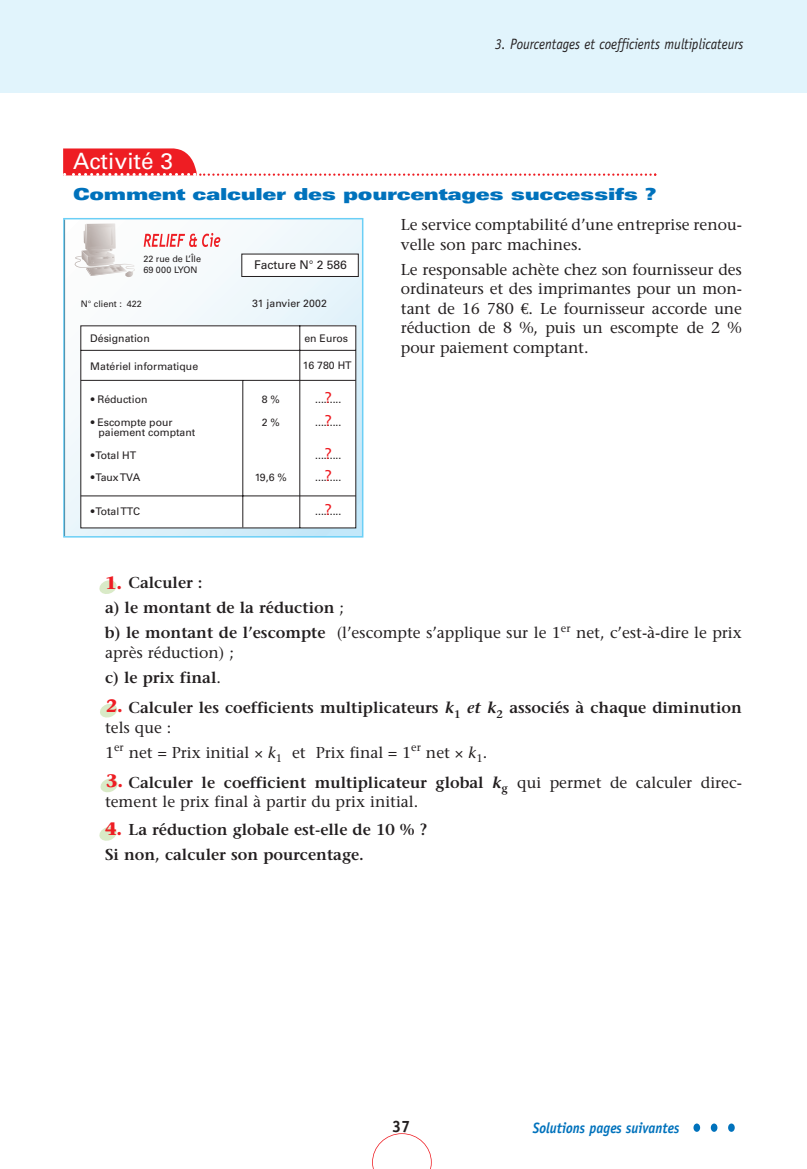
<style>
.page{position:relative;width:807px;height:1169px;background:#fff}
.page>*{position:absolute;margin:0;border:0;box-sizing:border-box;transform-origin:0 0}
.t1{font:700 66px "Template Gothic";color:#0072bc;scale:.8 1}
.t2{font:22.5px "Univers";color:#fff}
.t3{font:700 18px "Stone Serif";color:#ee1d23}
.t4{font:900 expanded 16.5px "Univers";letter-spacing:-.015em;color:#0072bc}
.t5{font:700 16.5px "Officina Sans";color:#231f20}
.t6{font:15.75px/19.5px "Stone Serif";color:#231f20}
.t7{font:600 15.75px/25px "Stone Serif";color:#231f20}
.t8{font:italic 15px "Officina Sans";color:#231f20;scale:.9 1}
.t9{font:italic 700 15px "Officina Sans";color:#0072bc;scale:.9 1}
.t10{font:15px/23.1px "Univers";color:#ee1d23}
.t11{font:12px "Univers";color:#231f20}
.t12{font:10.5px/10.5px "Univers";color:#231f20}
.t13{font:9px/10.5px "Univers";color:#231f20}
.s1{font-family:"Euro Serif"}
.s2{font-weight:400}
.s3{font-weight:600}
.s4{font-style:italic}
.s5{font-weight:600;font-style:italic}
</style>
<div class="page">
<div style="left:0;top:0;width:807px;height:93px;background:#e1f4fc"></div>
<svg style="left:372px;top:1133px;width:60px;height:35px"></svg>
<svg style="left:63px;top:148px;width:593px;height:28px"></svg>
<svg style="left:99px;top:580px;width:18px;height:14px"></svg>
<svg style="left:100px;top:704px;width:17px;height:14px"></svg>
<svg style="left:100px;top:778px;width:18px;height:15px"></svg>
<svg style="left:99px;top:827px;width:18px;height:14px"></svg>
<svg style="left:65px;top:219px;width:298px;height:318px"></svg>
<h2 class="t2" style="left:73px;top:153px;width:101px">Activité 3</h2>
<p class="t8" style="left:495px;top:38px;width:278px">3. Pourcentages et coefficients multiplicateurs</p>
<p class="t4" style="left:73px;top:188px;width:585px">Comment calculer des pourcentages successifs ?</p>
<p class="t6" style="left:401px;top:217px;width:343px">Le service comptabilité d’une entreprise renou&shy;velle son parc machines.</p>
<p class="t6" style="left:401px;top:261px;width:343px;text-align:justify">Le responsable achète chez son fournisseur des ordinateurs et des imprimantes pour un mon&shy;tant de 16 780 <span class="s1">€</span>. Le fournisseur accorde une réduction de 8 %, puis un escompte de 2 % pour paiement comptant.</p>
<p class="t13" style="left:143px;top:255px;width:59px">22 rue de L’Île<br>69 000 LYON</p>
<p class="t11" style="left:254px;top:260px;width:94px">Facture N 2 586</p>
<p class="t12" style="left:252px;top:299px;width:76px">31 janvier 2002</p>
<p class="t13" style="left:81px;top:299px;width:63px">N client : 422</p>
<p class="t12" style="left:90px;top:333px;width:61px">Désignation</p>
<p class="t12" style="left:304px;top:333px;width:45px">en Euros</p>
<p class="t12" style="left:90px;top:362px;width:109px">Matériel informatique</p>
<p class="t12" style="left:303px;top:361px;width:50px">16 780 HT</p>
<p class="t12" style="left:91px;top:395px;width:58px">• Réduction</p>
<p class="t12" style="left:262px;top:395px;width:20px">8 %</p>
<p class="t12" style="left:315px;top:395px;width:28px">.........</p>
<p class="t12" style="left:99px;top:418px;width:98px;text-indent:-8px">• Escompte pour paiement comptant</p>
<p class="t12" style="left:262px;top:418px;width:20px">2 %</p>
<p class="t12" style="left:315px;top:418px;width:28px">.........</p>
<p class="t12" style="left:91px;top:451px;width:47px">• Total HT</p>
<p class="t12" style="left:315px;top:451px;width:28px">.........</p>
<p class="t12" style="left:91px;top:473px;width:51px">• Taux TVA</p>
<p class="t12" style="left:255px;top:473px;width:34px">19,6 %</p>
<p class="t12" style="left:315px;top:473px;width:28px">.........</p>
<p class="t12" style="left:91px;top:507px;width:51px">• Total TTC</p>
<p class="t12" style="left:315px;top:507px;width:28px">.........</p>
<p class="t10" style="left:324px;top:387px;width:9px">? ?</p>
<p class="t10" style="left:324px;top:444px;width:9px;line-height:21.6px">? ?</p>
<p class="t10" style="left:324px;top:500px;width:9px">?</p>
<p class="t3" style="left:105px;top:575px;width:19px">1.</p>
<p class="t7" style="left:105px;top:572px;width:638px;text-indent:23px">Calculer :<br>a) le montant de la réduction <span class="s2">;<br></span>b) le montant de l’escompte <span class="s2">(l’escompte s’applique sur le 1</span><sup>er</sup> <span class="s2">net, c’est-à-dire le prix</span></p>
<p class="t6" style="left:105px;top:641px;width:130px;line-height:25px">après réduction) ; <span class="s3">c) le prix final</span>.</p>
<p class="t7" style="left:105px;top:699px;width:638px;line-height:19.5px;text-indent:23px">Calculer les coefficients multiplicateurs <span class="s4">k</span><sub>1</sub> <span class="s4">et k</span><sub>2</sub> associés à chaque diminution <span class="s2">tels que :</span></p>
<p class="t6" style="left:128px;top:738px;width:615px;line-height:30.2px;text-indent:-23px">1<sup>er</sup> net = Prix initial <span class="s4">k</span><sub>1</sub> et Prix final = 1<sup>er</sup> net <span class="s4">k</span><sub>1</sub>.<br><span class="s3">Calculer le coefficient multiplicateur global</span> <span class="s5">k</span><sub>g</sub> qui permet de calculer direc-</p>
<p class="t6" style="left:105px;top:793px;width:315px">tement le prix final à partir du prix initial.</p>
<p class="t7" style="left:105px;top:819px;width:324px;text-indent:23px">La réduction globale est-elle de 10 % ?<br>Si non, calculer son pourcentage.</p>
<p class="t3" style="left:106px;top:699px;width:19px">2.</p>
<p class="t3" style="left:106px;top:773px;width:19px">3.</p>
<p class="t3" style="left:105px;top:822px;width:19px">4.</p>
<p class="t5" style="left:392px;top:1120px;width:20px">37</p>
<p class="t9" style="left:533px;top:1121px;width:164px">Solutions pages suivantes</p>
<h1 class="t1" style="left:690px;top:1085px;width:61px">...</h1>
</div>
